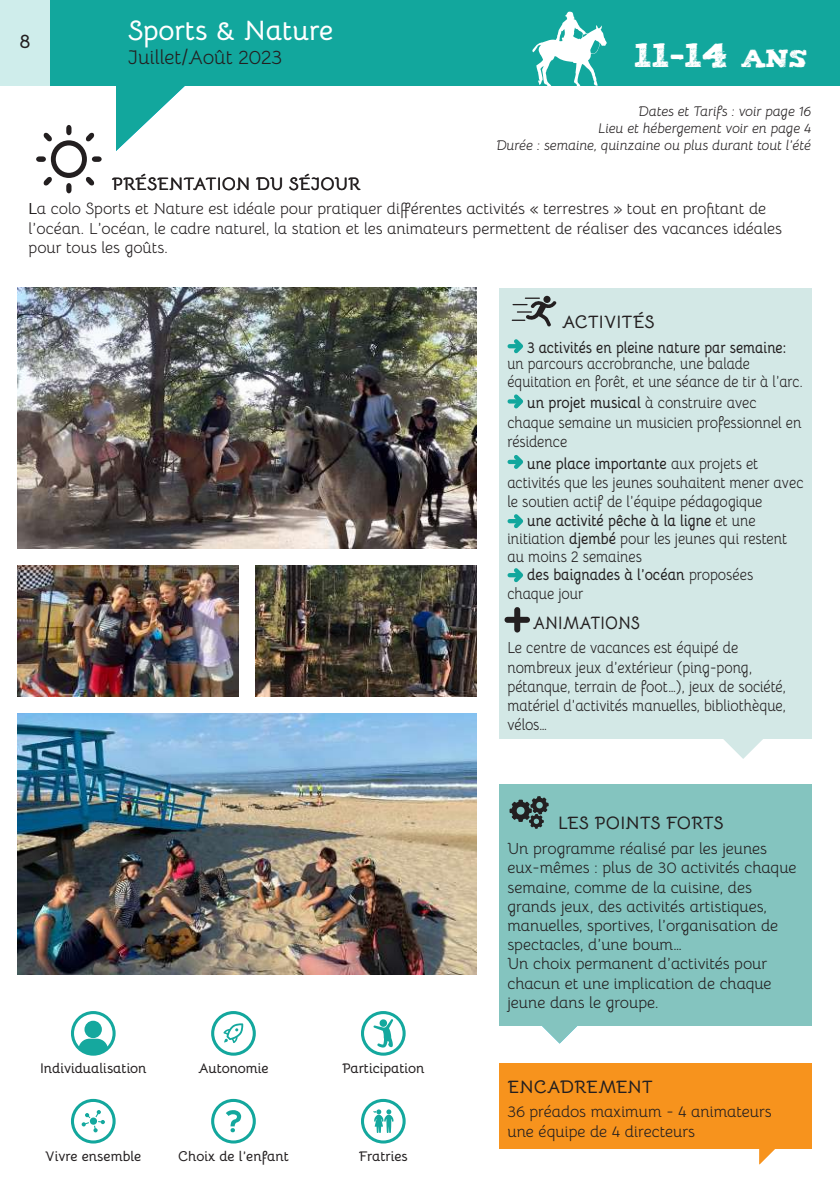
<style>
.page{position:relative;width:840px;height:1191px;background:#fff}
.page>*{position:absolute;margin:0;border:0;box-sizing:border-box;transform-origin:0 0}
.t1{font:28.2px "Tiza";color:#fff}
.t2{font:700 28px "Bellota";letter-spacing:-.005em;color:#fff}
.t3{font:20px "Bellota";letter-spacing:-.005em;color:#231f20}
.t4{font:700 20px "Bellota";color:#231f20}
.t5{font:700 18px "Bellota";color:#231f20}
.t6{font:700 18px "Bellota";color:#231f20;scale:.9 1}
.t7{font:16px/19.2px "Bellota";letter-spacing:-.01em;color:#231f20}
.t8{font:16px/19.2px "Bellota";letter-spacing:-.01em;color:#231f20;scale:.9 1}
.t9{font:700 16px "Bellota";letter-spacing:-.01em;color:#231f20;scale:.9 1}
.t10{font:16px/18px "Bellota";letter-spacing:-.01em;color:#231f20;scale:.88 1}
.t11{font:700 16px "Bellota";letter-spacing:-.01em;color:#231f20;scale:.88 1}
.t12{font:italic 14px/16.8px "Bellota";color:#231f20;text-align:right}
.t13{font:700 14px "Bellota";letter-spacing:-.01em;color:#231f20}
.s1{font-size:20.4px}
.s2{font-weight:700}
.s3{font-weight:400}
</style>
<div class="page">
<svg style="left:36px;top:125px;width:66px;height:68px"></svg>
<img style="left:17px;top:288px;width:459px;height:261px">
<img style="left:17px;top:713px;width:459px;height:261px">
<img style="left:17px;top:566px;width:221px;height:130px">
<img style="left:255px;top:566px;width:221px;height:130px">
<svg style="left:758px;top:1148px;width:29px;height:16px"></svg>
<div style="left:499px;top:1063px;width:312px;height:85px;background:#f7931d"></div>
<hr style="left:839px;top:0;width:1px;height:85px;background:#652d91">
<svg style="left:507px;top:1025px;width:104px;height:18px"></svg>
<svg style="left:690px;top:738px;width:104px;height:21px"></svg>
<div style="left:499px;top:288px;width:312px;height:450px;background:#d3e8e6"></div>
<svg style="left:511px;top:297px;width:46px;height:30px"></svg>
<svg style="left:509px;top:339px;width:15px;height:15px"></svg>
<svg style="left:509px;top:394px;width:15px;height:15px"></svg>
<svg style="left:509px;top:455px;width:14px;height:14px"></svg>
<svg style="left:509px;top:514px;width:15px;height:15px"></svg>
<svg style="left:509px;top:568px;width:15px;height:15px"></svg>
<div style="left:514px;top:610px;width:6px;height:19px;background:#231f20"></div>
<div style="left:507px;top:617px;width:19px;height:6px;background:#231f20"></div>
<div style="left:499px;top:784px;width:312px;height:241px;background:#84c4bf"></div>
<svg style="left:509px;top:796px;width:39px;height:33px"></svg>
<svg style="left:116px;top:85px;width:78px;height:66px"></svg>
<div style="left:0;top:0;width:839px;height:85px;background:#12a79d"></div>
<svg style="left:483px;top:11px;width:125px;height:75px"></svg>
<div style="left:0;top:0;width:50px;height:87px;background:#cfedeb"></div>
<svg style="left:71px;top:1011px;width:45px;height:45px"></svg>
<svg style="left:71px;top:1098px;width:45px;height:46px"></svg>
<svg style="left:361px;top:1011px;width:45px;height:45px"></svg>
<svg style="left:211px;top:1011px;width:45px;height:45px"></svg>
<svg style="left:211px;top:1098px;width:45px;height:46px"></svg>
<svg style="left:361px;top:1098px;width:45px;height:46px"></svg>
<p class="t4" style="left:20px;top:24px;width:13px">8</p>
<h2 class="t2" style="left:128px;top:7px;width:207px">Sports &amp; Nature</h2>
<p class="t3" style="left:128px;top:41px;width:156px">Juillet/Août 2023</p>
<h1 class="t1" style="left:634px;top:33px;width:157px">6-10 <span class="s1">ANS</span></h1>
<p class="t12" style="left:496px;top:102px;width:316px">Dates et Tarifs : voir page 16<br>Lieu et hébergement voir en page 4<br>Durée : semaine, quinzaine ou plus durant tout l’été</p>
<h1 class="t1" style="left:634px;top:33px;width:175px">11-14 <span class="s1">ANS</span></h1>
<p class="t5" style="left:112px;top:168px;width:250px">PRÉSENTATION DU SÉJOUR</p>
<p class="t7" style="left:29px;top:198px;width:754px">La colo Sports et Nature est idéale pour pratiquer différentes activités « terrestres » tout en profitant de l’océan. L’océan, le cadre naturel, la station et les animateurs permettent de réaliser des vacances idéales pour tous les goûts.</p>
<p class="t5" style="left:561px;top:306px;width:94px">ACTIVITÉS</p>
<p class="t11" style="left:527px;top:334px;width:296px">3 activités en pleine nature par semaine:</p>
<p class="t10" style="left:507px;top:353px;width:337px">un parcours accrobranche, une balade équitation en forêt, et une séance de tir à l’arc.</p>
<p class="t8" style="left:507px;top:392px;width:328px;text-indent:20px"><span class="s2">un projet musical</span> à construire avec chaque semaine un musicien professionnel en résidence</p>
<p class="t9" style="left:527px;top:450px;width:258px">une place importante <span class="s3">aux projets et</span></p>
<p class="t8" style="left:507px;top:472px;width:330px">activités que les jeunes souhaitent mener avec</p>
<p class="t8" style="left:507px;top:491px;width:285px">le soutien actif de l’équipe pédagogique</p>
<p class="t9" style="left:527px;top:507px;width:255px">une activité pêche à la ligne <span class="s3">et une</span></p>
<p class="t8" style="left:507px;top:528px;width:312px">initiation <span class="s2">djembé</span> pour les jeunes qui restent</p>
<p class="t8" style="left:507px;top:546px;width:151px">au moins 2 semaines</p>
<p class="t9" style="left:527px;top:561px;width:252px">des baignades à l’océan <span class="s3">proposées</span></p>
<p class="t8" style="left:507px;top:583px;width:86px">chaque jour</p>
<p class="t6" style="left:532px;top:607px;width:121px">ANIMATIONS</p>
<p class="t8" style="left:507px;top:637px;width:311px">Le centre de vacances est équipé de nombreux jeux d’extérieur (ping-pong, pétanque, terrain de foot…), jeux de société, matériel d’activités manuelles, bibliothèque, vélos…</p>
<p class="t13" style="left:40px;top:1056px;width:108px">Individualisation</p>
<p class="t13" style="left:45px;top:1144px;width:97px">Vivre ensemble</p>
<p class="t13" style="left:198px;top:1056px;width:72px">Autonomie</p>
<p class="t13" style="left:342px;top:1056px;width:84px">Participation</p>
<p class="t13" style="left:178px;top:1144px;width:112px">Choix de l’enfant</p>
<p class="t13" style="left:359px;top:1144px;width:50px">Fratries</p>
<p class="t5" style="left:557px;top:808px;width:167px">LES POINTS FORTS</p>
<p class="t7" style="left:507px;top:838px;width:290px">Un programme réalisé par les jeunes eux-mêmes : plus de 30 activités chaque semaine, comme de la cuisine, des grands jeux, des activités artistiques, manuelles, sportives, l’organisation de spectacles, d’une boum…<br>Un choix permanent d’activités pour chacun et une implication de chaque jeune dans le groupe.</p>
<p class="t5" style="left:507px;top:1071px;width:147px">ENCADREMENT</p>
<p class="t7" style="left:507px;top:1101px;width:265px">36 préados maximum - 4 animateurs une équipe de 4 directeurs</p>
<p class="t7" style="left:507px;top:1101px;width:263px">18 à 24 enfants - 3 animateurs/trices</p>
</div>
